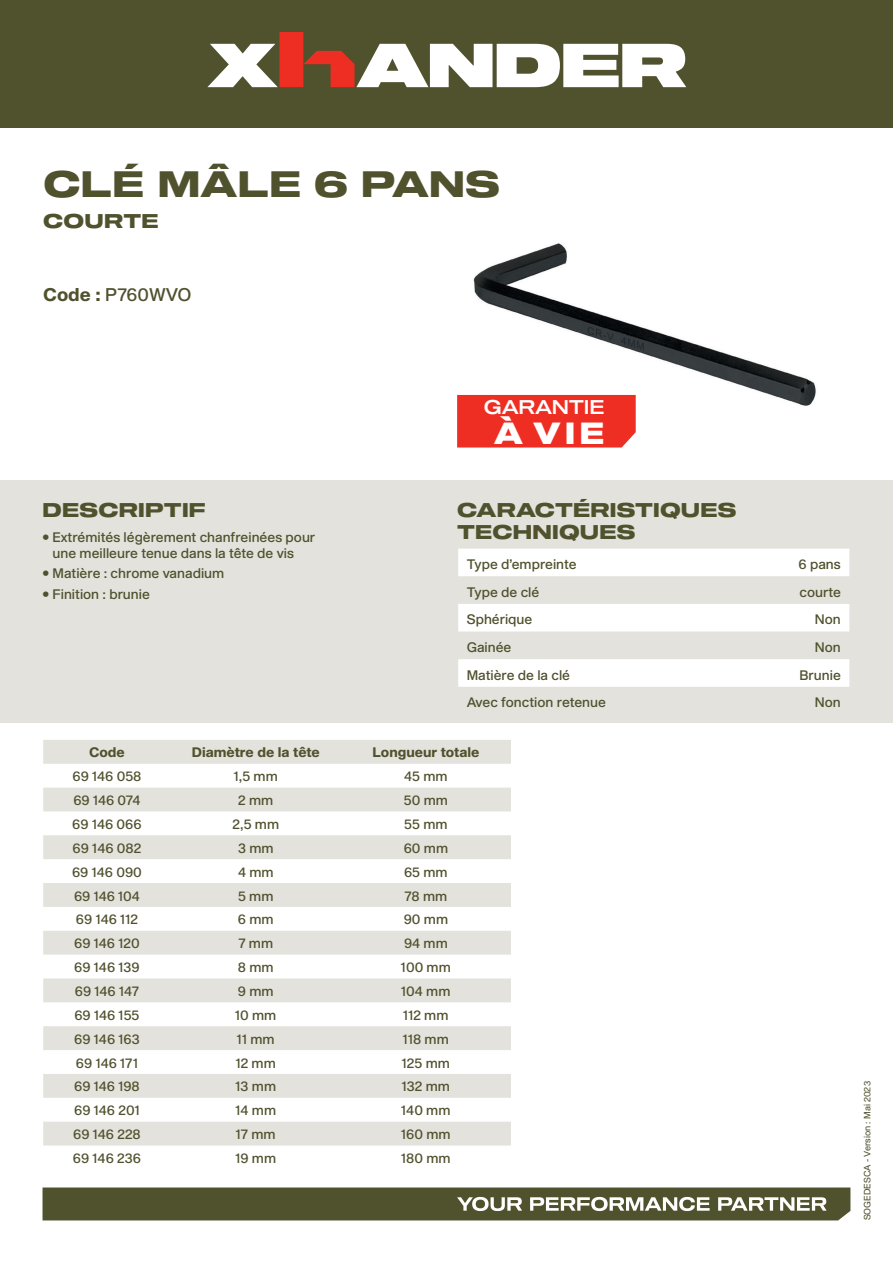
<style>
.page{position:relative;width:893px;height:1263px;background:#fff}
.page>*{position:absolute;margin:0;border:0;box-sizing:border-box;transform-origin:0 0}
.NOM_PRODUIT{font:36px "Shapiro 75 Heavy Extd";letter-spacing:.01em;color:#50512d}
.t1{font:30px "Shapiro 85 Super Heavy Wide";color:#fff}
.SsTitre{font:19.5px/22.5px "Shapiro 75 Heavy Extd";letter-spacing:.01em;color:#50512d}
.t2{font:19.5px "Shapiro 55 Middle Wide";letter-spacing:.06em;color:#fff}
.t3{font:19.5px "Shapiro 55 Middle Wide";letter-spacing:-.015em;color:#fff}
.Code_Norme{font:18px "Shapiro 55 Middle";color:#50512d}
.Txt_courant{font:13.5px/16.2px "Shapiro 55 Middle";color:#50512d}
.Txt_courant-2{font:800 13.5px "Shapiro 75";color:#50512d}
.Txt_courant-3{font:9px "Shapiro 45 Welter";color:#50512d}
.s1{font-family:"Shapiro 75";font-weight:800}
</style>
<div class="page">
<svg style="left:43px;top:1187px;width:807px;height:33px;background:#636444"></svg>
<div style="left:0;top:0;width:893px;height:128px;background:#50512d"></div>
<svg style="left:207px;top:32px;width:479px;height:55px"></svg>
<div style="left:0;top:480px;width:893px;height:243px;background:#e3e2dc"></div>
<svg style="left:458px;top:549px;width:391px;height:138px;fill:#fff"></svg>
<div style="left:43px;top:740px;width:468px;height:24px;background:#e3e2dc"></div>
<svg style="left:43px;top:787px;width:468px;height:358px;fill:#e3e2dc"></svg>
<img style="left:473px;top:243px;width:343px;height:163px">
<div style="left:457px;top:395px;width:179px;height:52px;background:#ee2e22"></div>
<p class="NOM_PRODUIT" style="left:43px;top:159px;width:458px">CLÉ MÂLE 6 PANS</p>
<p class="SsTitre" style="left:43px;top:211px;width:117px">COURTE</p>
<p class="Code_Norme" style="left:43px;top:281px;width:150px"><span class="s1">Code</span> P<span class="s1">:</span> 760WVO</p>
<p class="t3" style="left:484px;top:393px;width:122px">GARANTIE</p>
<p class="t1" style="left:494px;top:412px;width:112px">À V EI</p>
<p class="t2" style="left:514px;top:415px;width:133px">GARANTIE</p>
<p class="t1" style="left:560px;top:430px;width:86px">ANS</p>
<p class="t1" style="left:513px;top:430px;width:27px">5</p>
<p class="SsTitre" style="left:43px;top:499px;width:165px">DESCRIPTIF</p>
<p class="Txt_courant" style="left:53px;top:529px;width:264px;text-indent:-10px">• Extrémités légèrement chanfreinées pour une meilleure tenue dans la tête de vis</p>
<p class="Txt_courant" style="left:43px;top:566px;width:183px">• Matière : chrome vanadium</p>
<p class="Txt_courant" style="left:43px;top:586px;width:109px">• Finition : brunie</p>
<p class="SsTitre" style="left:457px;top:499px;width:281px">CARACTÉRISTIQUES<br>TECHNIQUES</p>
<p class="Txt_courant" style="left:467px;top:557px;width:111px">Type d’empreinte</p>
<p class="Txt_courant" style="left:467px;top:584px;width:74px">Type de clé</p>
<p class="Txt_courant" style="left:467px;top:612px;width:67px">Sphérique</p>
<p class="Txt_courant" style="left:467px;top:640px;width:46px">Gainée</p>
<p class="Txt_courant" style="left:467px;top:667px;width:105px">Matière de la clé</p>
<p class="Txt_courant" style="left:467px;top:695px;width:141px">Avec fonction retenue</p>
<p class="Txt_courant-2" style="left:89px;top:743px;width:37px">Code</p>
<p class="Txt_courant-2" style="left:192px;top:743px;width:130px">Diamètre de la tête</p>
<p class="Txt_courant-2" style="left:372px;top:743px;width:109px">Longueur totale</p>
<p class="Txt_courant" style="left:72px;top:769px;width:71px">69 146 058</p>
<p class="Txt_courant" style="left:234px;top:769px;width:46px">1,5 mm</p>
<p class="Txt_courant" style="left:404px;top:769px;width:45px">45 mm</p>
<p class="Txt_courant" style="left:73px;top:793px;width:69px">69 146 074</p>
<p class="Txt_courant" style="left:238px;top:793px;width:37px">2 mm</p>
<p class="Txt_courant" style="left:404px;top:793px;width:46px">50 mm</p>
<p class="Txt_courant" style="left:72px;top:816px;width:71px">69 146 066</p>
<p class="Txt_courant" style="left:232px;top:816px;width:48px">2,5 mm</p>
<p class="Txt_courant" style="left:404px;top:816px;width:45px">55 mm</p>
<p class="Txt_courant" style="left:73px;top:840px;width:70px">69 146 082</p>
<p class="Txt_courant" style="left:238px;top:840px;width:37px">3 mm</p>
<p class="Txt_courant" style="left:404px;top:840px;width:46px">60 mm</p>
<p class="Txt_courant" style="left:72px;top:864px;width:71px">69 146 090</p>
<p class="Txt_courant" style="left:238px;top:864px;width:37px">4 mm</p>
<p class="Txt_courant" style="left:404px;top:864px;width:45px">65 mm</p>
<p class="Txt_courant" style="left:74px;top:888px;width:67px">69 146 104</p>
<p class="Txt_courant" style="left:238px;top:888px;width:37px">5 mm</p>
<p class="Txt_courant" style="left:404px;top:888px;width:44px">78 mm</p>
<p class="Txt_courant" style="left:76px;top:912px;width:64px">69 146 112</p>
<p class="Txt_courant" style="left:238px;top:912px;width:37px">6 mm</p>
<p class="Txt_courant" style="left:404px;top:912px;width:46px">90 mm</p>
<p class="Txt_courant" style="left:74px;top:936px;width:67px">69 146 120</p>
<p class="Txt_courant" style="left:238px;top:936px;width:36px">7 mm</p>
<p class="Txt_courant" style="left:404px;top:936px;width:45px">94 mm</p>
<p class="Txt_courant" style="left:74px;top:960px;width:67px">69 146 139</p>
<p class="Txt_courant" style="left:238px;top:960px;width:37px">8 mm</p>
<p class="Txt_courant" style="left:401px;top:960px;width:51px">100 mm</p>
<p class="Txt_courant" style="left:75px;top:983px;width:66px">69 146 147</p>
<p class="Txt_courant" style="left:238px;top:983px;width:37px">9 mm</p>
<p class="Txt_courant" style="left:401px;top:983px;width:51px">104 mm</p>
<p class="Txt_courant" style="left:74px;top:1007px;width:67px">69 146 155</p>
<p class="Txt_courant" style="left:235px;top:1007px;width:43px">10 mm</p>
<p class="Txt_courant" style="left:403px;top:1007px;width:47px">112 mm</p>
<p class="Txt_courant" style="left:74px;top:1031px;width:67px">69 146 163</p>
<p class="Txt_courant" style="left:237px;top:1031px;width:39px">11 mm</p>
<p class="Txt_courant" style="left:403px;top:1031px;width:47px">118 mm</p>
<p class="Txt_courant" style="left:76px;top:1055px;width:64px">69 146 171</p>
<p class="Txt_courant" style="left:236px;top:1055px;width:42px">12 mm</p>
<p class="Txt_courant" style="left:402px;top:1055px;width:50px">125 mm</p>
<p class="Txt_courant" style="left:74px;top:1079px;width:67px">69 146 198</p>
<p class="Txt_courant" style="left:236px;top:1079px;width:42px">13 mm</p>
<p class="Txt_courant" style="left:402px;top:1079px;width:50px">132 mm</p>
<p class="Txt_courant" style="left:74px;top:1103px;width:67px">69 146 201</p>
<p class="Txt_courant" style="left:236px;top:1103px;width:42px">14 mm</p>
<p class="Txt_courant" style="left:401px;top:1103px;width:51px">140 mm</p>
<p class="Txt_courant" style="left:73px;top:1127px;width:69px">69 146 228</p>
<p class="Txt_courant" style="left:236px;top:1127px;width:41px">17 mm</p>
<p class="Txt_courant" style="left:401px;top:1127px;width:51px">160 mm</p>
<p class="Txt_courant" style="left:73px;top:1151px;width:70px">69 146 236</p>
<p class="Txt_courant" style="left:235px;top:1151px;width:42px">19 mm</p>
<p class="Txt_courant" style="left:401px;top:1151px;width:51px">180 mm</p>
<p class="Txt_courant" style="left:798px;top:557px;width:44px">6 pans</p>
<p class="Txt_courant" style="left:799px;top:584px;width:43px">courte</p>
<p class="Txt_courant" style="left:815px;top:612px;width:27px">Non</p>
<p class="Txt_courant" style="left:815px;top:640px;width:27px">Non</p>
<p class="Txt_courant" style="left:799px;top:667px;width:43px">Brunie</p>
<p class="Txt_courant" style="left:815px;top:695px;width:27px">Non</p>
<p class="Txt_courant-3" style="left:861px;top:1220px;width:141px;rotate:-90deg">SOGEDESCA - Version : Mai 2023</p>
</div>
